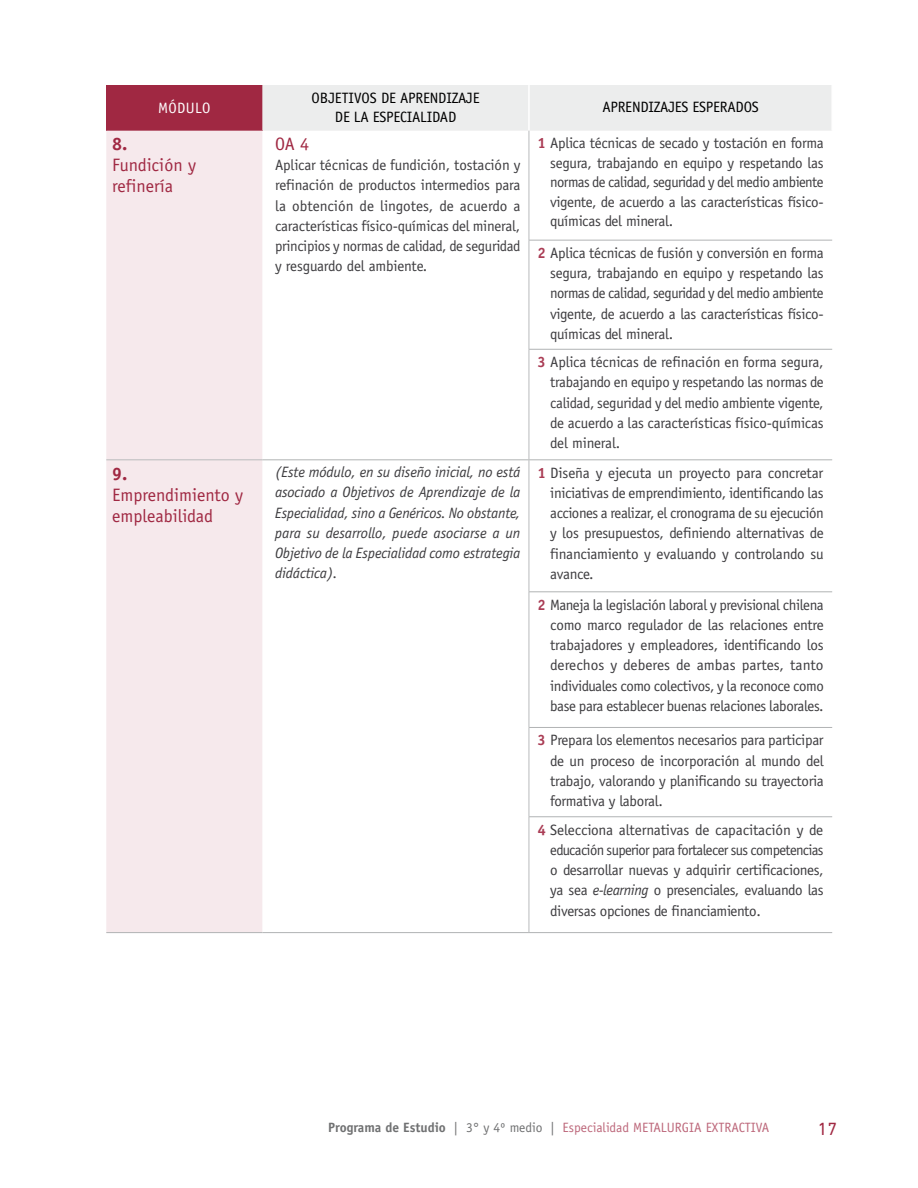
<style>
.page{position:relative;width:918px;height:1188px;background:#fff}
.page>*{position:absolute;margin:0;border:0;box-sizing:border-box;transform-origin:0 0}
.t1{font:18px/21px "Officina Sans";color:#a02842}
.t2{font:700 18px "Officina Sans";color:#a02842}
.t3{font:18px "DIN Next LT Pro";color:#a02842}
.t4{font:15px/20.2px "Officina Sans";letter-spacing:-.02em;color:#3e3d40;text-align:justify}
.t5{font:italic 15px/20.2px "Officina Sans";letter-spacing:-.01em;color:#3e3d40;text-align:justify}
.t6{font:15px "Officina Sans";color:#000}
.t7{font:15px "Officina Sans";letter-spacing:.02em;color:#fff}
.t8{font:13.5px "Officina Sans";color:#bd687b}
.s1{font-weight:700;color:#aa3d55}
.s2{font-style:italic}
.s3{font-weight:700;color:#707172}
.s4{color:#707172}
</style>
<div class="page">
<div style="left:106px;top:85px;width:156px;height:46px;background:#a02842"></div>
<div style="left:262px;top:85px;width:569px;height:46px;background:#eceded"></div>
<div style="left:106px;top:131px;width:156px;height:801px;background:#f6e9ec"></div>
<hr style="left:528px;top:85px;width:2px;height:46px;background:#fff">
<hr style="left:529px;top:131px;width:1px;height:109px;background:#b9bbbc">
<hr style="left:529px;top:240px;width:1px;height:109px;background:#b9bbbc">
<hr style="left:529px;top:349px;width:1px;height:110px;background:#b9bbbc">
<hr style="left:529px;top:460px;width:1px;height:132px;background:#b9bbbc">
<hr style="left:529px;top:592px;width:1px;height:135px;background:#b9bbbc">
<hr style="left:529px;top:727px;width:1px;height:90px;background:#b9bbbc">
<hr style="left:529px;top:817px;width:1px;height:115px;background:#b9bbbc">
<hr style="left:529px;top:349px;width:303px;height:1px;background:#b1b3b4">
<hr style="left:529px;top:727px;width:303px;height:1px;background:#b1b3b4">
<hr style="left:529px;top:592px;width:303px;height:1px;background:#b1b3b4">
<hr style="left:529px;top:459px;width:303px;height:1px;background:#b1b3b4">
<hr style="left:106px;top:459px;width:156px;height:1px;background:#b9bbbc">
<hr style="left:262px;top:459px;width:267px;height:1px;background:#b1b3b4">
<hr style="left:529px;top:240px;width:303px;height:1px;background:#b1b3b4">
<hr style="left:529px;top:817px;width:303px;height:1px;background:#b1b3b4">
<hr style="left:106px;top:932px;width:156px;height:1px;background:#b1b3b4">
<hr style="left:262px;top:932px;width:267px;height:1px;background:#b1b3b4">
<hr style="left:529px;top:932px;width:303px;height:1px;background:#b1b3b4">
<p class="t7" style="left:158px;top:100px;width:54px">MóDULO</p>
<p class="t6" style="left:312px;top:89px;width:9px">objetivos</p>
<p class="t6" style="left:381px;top:89px;width:36px">de Aprendizaje</p>
<p class="t6" style="left:335px;top:108px;width:46px">delaespecialidad</p>
<p class="t6" style="left:602px;top:99px;width:17px">Aprendizajes</p>
<p class="t6" style="left:692px;top:99px;width:9px">esperados</p>
<p class="t2" style="left:112px;top:133px;width:17px">8.</p>
<p class="t1" style="left:112px;top:155px;width:85px">Fundición y refinería</p>
<p class="t1" style="left:275px;top:133px;width:36px">OA 4</p>
<p class="t4" style="left:275px;top:155px;width:247px">Aplicar técnicas de fundición, tostación y refinación de productos intermedios para la obtención de lingotes, de acuerdo a características físico-químicas del mineral, principios y normas de calidad, de seguridad y resguardo del ambiente.</p>
<p class="t4" style="left:550px;top:133px;width:275px;line-height:19.5px;text-indent:-13px"><span class="s1">1</span> Aplica técnicas de secado y tostación en forma segura, trabajando en equipo y respetando las normas de calidad, seguridad y del medio ambiente vigente, de acuerdo a las características físico&shy;químicas del mineral.</p>
<p class="t4" style="left:550px;top:243px;width:275px;text-indent:-13px"><span class="s1">2</span> Aplica técnicas de fusión y conversión en forma segura, trabajando en equipo y respetando las normas de calidad, seguridad y del medio ambiente vigente, de acuerdo a las características físico&shy;químicas del mineral.</p>
<p class="t4" style="left:550px;top:352px;width:275px;text-indent:-13px"><span class="s1">3</span> Aplica técnicas de refinación en forma segura, trabajando en equipo y respetando las normas de calidad, seguridad y del medio ambiente vigente, de acuerdo a las características físico-químicas del mineral.</p>
<p class="t2" style="left:112px;top:463px;width:17px">9.</p>
<p class="t1" style="left:112px;top:484px;width:132px">Emprendimiento y empleabilidad</p>
<p class="t5" style="left:275px;top:462px;width:247px">(Este módulo, en su diseño inicial, no está asociado a Objetivos de Aprendizaje de la Especialidad, sino a Genéricos. No obstante, para su desarrollo, puede asociarse a un Objetivo de la Especialidad como estrategia didáctica).</p>
<p class="t4" style="left:550px;top:462px;width:275px;text-indent:-13px"><span class="s1">1</span> Diseña y ejecuta un proyecto para concretar iniciativas de emprendimiento, identificando las acciones a realizar, el cronograma de su ejecución y los presupuestos, definiendo alternativas de financiamiento y evaluando y controlando su avance.</p>
<p class="t4" style="left:550px;top:594px;width:275px;text-indent:-13px"><span class="s1">2</span> Maneja la legislación laboral y previsional chilena como marco regulador de las relaciones entre trabajadores y empleadores, identificando los derechos y deberes de ambas partes, tanto individuales como colectivos, y la reconoce como base para establecer buenas relaciones laborales.</p>
<p class="t4" style="left:550px;top:730px;width:275px;text-indent:-13px"><span class="s1">3</span> Prepara los elementos necesarios para participar de un proceso de incorporación al mundo del trabajo, valorando y planificando su trayectoria formativa y laboral.</p>
<p class="t4" style="left:550px;top:819px;width:275px;text-indent:-13px"><span class="s1">4</span> Selecciona alternativas de capacitación y de educación superior para fortalecer sus competencias o desarrollar nuevas y adquirir certificaciones, ya sea <span class="s2">e-learning</span> o presenciales, evaluando las diversas opciones de financiamiento.</p>
<p class="t8" style="left:328px;top:1120px;width:443px"><span class="s3">Programa de Estudio</span> <span class="s4">| 3° y 4º medio |</span> Especialidad Metalurgia Extractiva</p>
<p class="t3" style="left:818px;top:1118px;width:21px">17</p>
</div>
